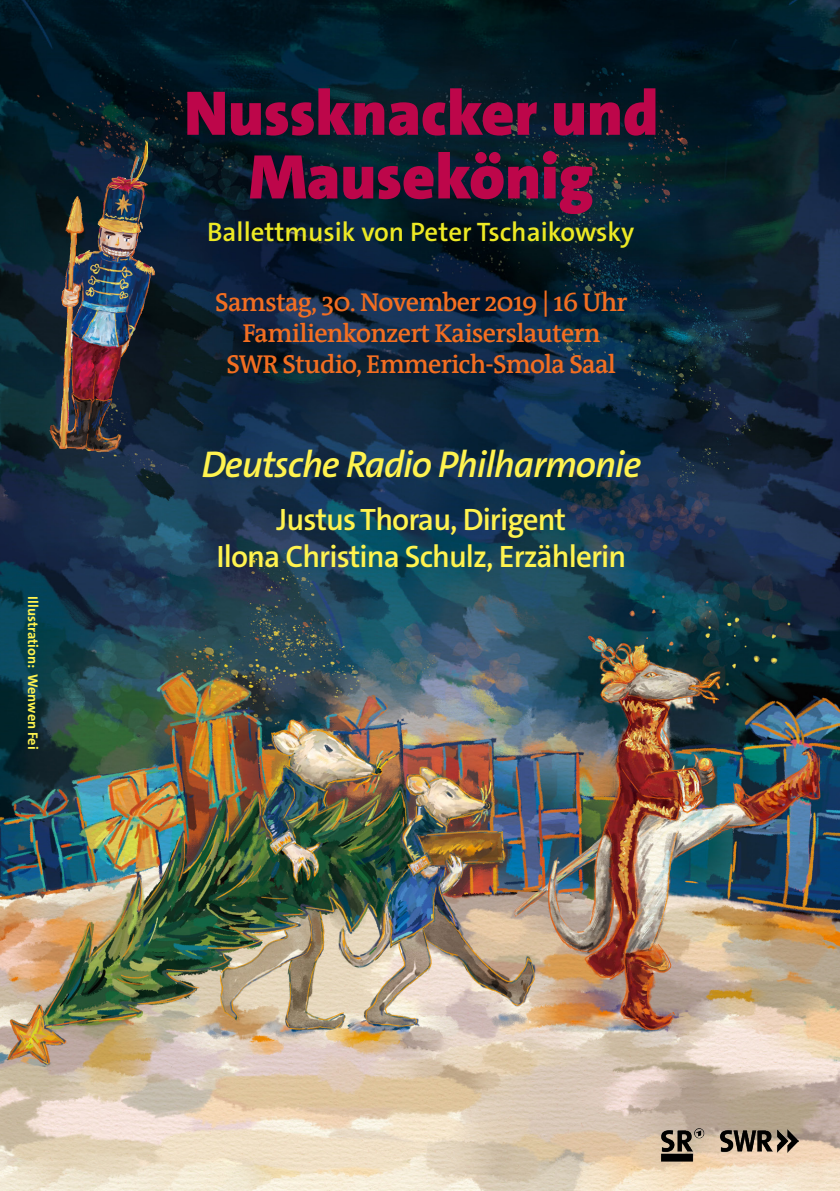
<style>
.page{position:relative;width:840px;height:1191px;background:#fff}
.page>*{position:absolute;margin:0;border:0;box-sizing:border-box;transform-origin:0 0}
.t1{font:900 63.6px/63.6px "The Sans C5";color:#bd064a;text-align:center}
.t2{font:italic 600 37.4px "The Sans C5";letter-spacing:-.03em;color:#fff34f}
.t3{font:600 31.2px/37.4px "The Sans C5";letter-spacing:-.03em;color:#fff34f;text-align:center}
.t4{font:600 26.8px "The Sans C5";color:#ede924}
.t5{font:600 26.2px/31.4px "The Antiqua B6";letter-spacing:-.03em;color:#f36e21;text-align:center}
.t6{font:700 14.2px "The Sans C5";color:#fff34f}
</style>
<div class="page">
<img style="left:0;top:0;width:839px;height:1191px">
<img style="left:49px;top:176px;width:132px;height:278px">
<img style="left:660px;top:1125px;width:138px;height:40px">
<img style="left:109px;top:141px;width:38px;height:53px">
<p class="t6" style="left:42px;top:596px;width:155px;rotate:90deg">Illustration: Wenwen Fei</p>
<p class="t1" style="left:184px;top:82px;width:475px">Nussknacker und<br>Mausekönig</p>
<p class="t4" style="left:207px;top:214px;width:428px">Ballettmusik von Peter Tschaikowsky</p>
<p class="t5" style="left:215px;top:287px;width:413px">Samstag, 30. November 2019 | 16 Uhr<br>Familienkonzert Kaiserslautern<br>SWR Studio, Emmerich-Smola Saal</p>
<p class="t2" style="left:201px;top:440px;width:441px">Deutsche Radio Philharmonie</p>
<p class="t3" style="left:216px;top:500px;width:411px">Justus Thorau, Dirigent<br>Ilona Christina Schulz, Erzählerin</p>
</div>
